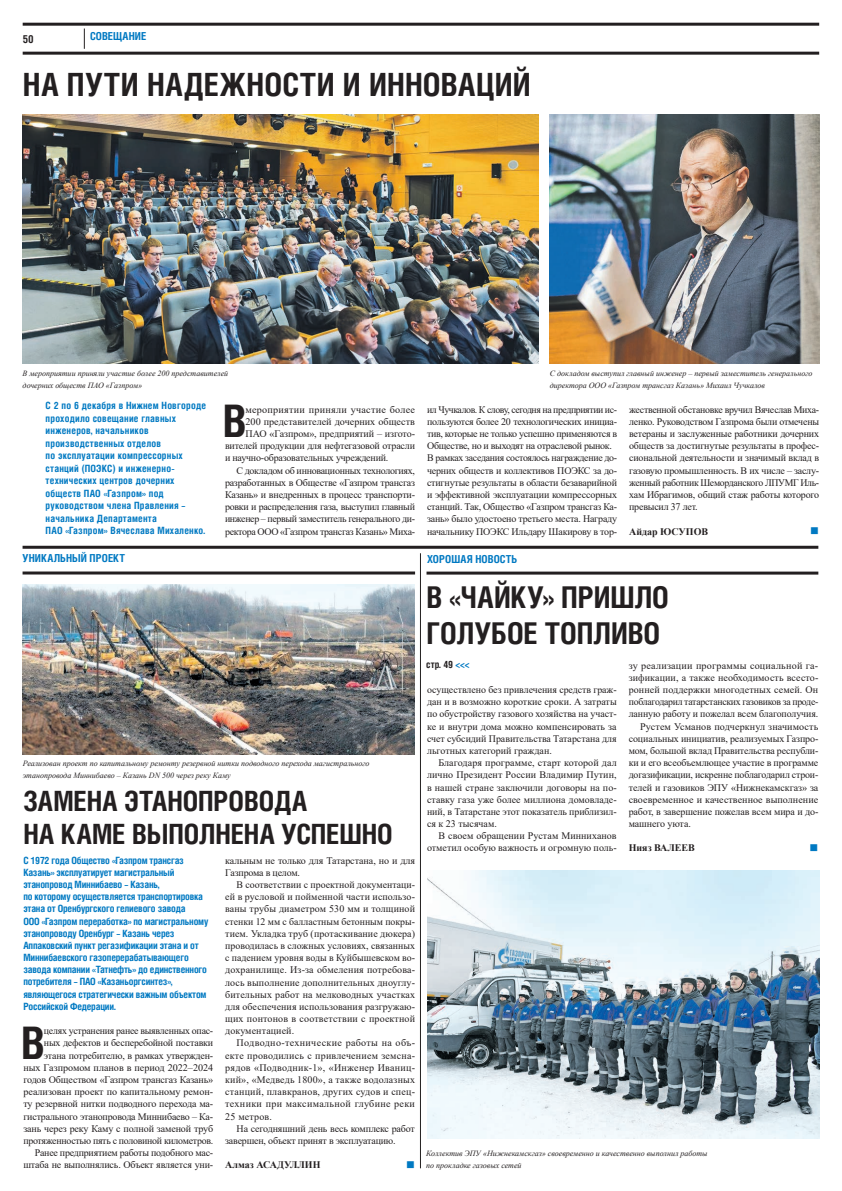
<style>
.page{position:relative;width:842px;height:1191px;background:#fff}
.page>*{position:absolute;margin:0;border:0;box-sizing:border-box;transform-origin:0 0}
.t1{font:700 44.8px "Helios Cond C";color:#231f20}
.t2{font:700 32px "Helios Cond C";letter-spacing:.015em;color:#231f20}
.t3{font:700 30px/36.5px "Helios Cond C";color:#231f20}
.t4{font:700 27.9px/33px "Helios Cond C";letter-spacing:-.005em;color:#231f20}
.t5{font:11.8px "Wingdings";color:#0079c2}
.t6{font:700 11px "Helios Cond C";letter-spacing:.005em;color:#0079c2}
.t7{font:700 11px "Helios Cond C";color:#231f20}
.t8{font:10px/12.2px "Times New Roman";letter-spacing:-.02em;color:#231f20;text-align:justify}
.t9{font:700 10px/12.2px "Helios Cond C";letter-spacing:-.02em;color:#0079c2}
.t10{font:700 10px/12.5px "Helios Cond C";letter-spacing:.02em;color:#0079c2}
.t11{font:10px "Times New Roman";letter-spacing:.005em;color:#231f20}
.t12{font:10px/12.2px "Times New Roman";color:#231f20;text-align:right}
.t13{font:10px "Times New Roman";letter-spacing:.02em;color:#231f20}
.t14{font:10px "Times New Roman";letter-spacing:.01em;color:#231f20}
.t15{font:700 10px "Times New Roman";color:#231f20}
.t16{font:700 10px "Helios Cond C";color:#231f20}
.t17{font:italic 8px/12.2px "Times New Roman";color:#231f20}
.s1{color:#0079c2}
</style>
<div class="page">
<svg style="left:84px;top:29px;width:1px;height:20px"></svg>
<hr style="left:23px;top:23px;width:796px;height:3px;background:#231f20">
<hr style="left:23px;top:52px;width:796px;height:3px;background:#231f20">
<hr style="left:426px;top:571px;width:392px;height:3px;background:#231f20">
<hr style="left:23px;top:546px;width:795px;height:3px;background:#231f20">
<hr style="left:23px;top:571px;width:392px;height:3px;background:#231f20">
<img style="left:427px;top:870px;width:392px;height:268px">
<img style="left:23px;top:114px;width:516px;height:250px">
<img style="left:550px;top:114px;width:269px;height:250px">
<img style="left:23px;top:585px;width:392px;height:169px">
<hr style="left:420px;top:553px;width:1px;height:615px;background:#231f20">
<p class="t7" style="left:23px;top:33px;width:13px">50</p>
<p class="t6" style="left:90px;top:30px;width:58px">СОВЕЩАНИЕ</p>
<h2 class="t2" style="left:23px;top:65px;width:509px">НА ПУТИ НАДЕЖНОСТИ И ИННОВАЦИЙ</h2>
<p class="t17" style="left:23px;top:367px;width:207px">В мероприятии приняли участие более 200 представителей дочерних обществ ПАО «Газпром»</p>
<p class="t17" style="left:550px;top:367px;width:264px">С докладом выступил главный инженер – первый заместитель генерального директора ООО «Газпром трансгаз Казань» Михаил Чучкалов</p>
<p class="t10" style="left:46px;top:399px;width:162px">С 2 по 6 декабря в Нижнем Новгороде проходило совещание главных инженеров, начальников производственных отделов<br>по эксплуатации компрессорных станций (ПОЭКС) и инженерно&shy;технических центров дочерних обществ ПАО «Газпром» под руководством члена Правления – начальника Департамента<br>ПАО «Газпром» Вячеслава Михаленко.</p>
<h1 class="t1" style="left:223px;top:394px;width:25px">В</h1>
<p class="t13" style="left:245px;top:402px;width:171px">мероприятии приняли участие более</p>
<p class="t12" style="left:245px;top:415px;width:171px">200 представителей дочерних обществ</p>
<p class="t8" style="left:245px;top:427px;width:171px">ПАО «Газпром», предприятий – изгото-</p>
<p class="t8" style="left:225px;top:439px;width:191px">вителей продукции для нефтегазовой отрасли</p>
<p class="t8" style="left:225px;top:451px;width:165px">и научно-образовательных учреждений.</p>
<p class="t8" style="left:236px;top:464px;width:180px">С докладом об инновационных технологиях,</p>
<p class="t8" style="left:225px;top:476px;width:192px">разработанных в Обществе «Газпром трансгаз</p>
<p class="t8" style="left:225px;top:488px;width:192px">Казань» и внедренных в процесс транспорти-</p>
<p class="t8" style="left:225px;top:500px;width:192px">ровки и распределения газа, выступил главный</p>
<p class="t8" style="left:225px;top:512px;width:192px">инженер – первый заместитель генерального ди-</p>
<p class="t8" style="left:225px;top:525px;width:192px">ректора ООО «Газпром трансгаз Казань» Миха-</p>
<p class="t6" style="left:23px;top:551px;width:104px">УНИКАЛЬНЫЙ ПРОЕКТ</p>
<p class="t17" style="left:23px;top:757px;width:348px">Реализован проект по капитальному ремонту резервной нитки подводного перехода магистрального этанопровода Миннибаево – Казань DN 500 через реку Каму</p>
<h3 class="t4" style="left:23px;top:783px;width:371px">ЗАМЕНА ЭТАНОПРОВОДА<br>НА КАМЕ ВЫПОЛНЕНА УСПЕШНО</h3>
<p class="t9" style="left:23px;top:853px;width:186px">С 1972 года Общество «Газпром трансгаз Казань» эксплуатирует магистральный этанопровод Миннибаево – Казань,<br>по которому осуществляется транспортировка этана от Оренбургского гелиевого завода<br>ООО «Газпром переработка» по магистральному этанопроводу Оренбург – Казань через Аппаковский пункт регазификации этана и от Миннибаевского газоперерабатывающего завода компании «Татнефть» до единственного потребителя – ПАО «Казаньоргсинтез», являющегося стратегически важным объектом Российской Федерации.</p>
<h1 class="t1" style="left:21px;top:1015px;width:25px">В</h1>
<p class="t8" style="left:23px;top:1024px;width:191px;text-align:right">целях устранения ранее выявленных опас-<br>ных дефектов и бесперебойной поставки этана потребителю, в рамках утвержден-<br>ных Газпромом планов в период 2022–2024 годов Обществом «Газпром трансгаз Казань» реализован проект по капитальному ремон&shy;ту резервной нитки подводного перехода ма&shy;гистрального этанопровода Миннибаево – Ка&shy;зань через реку Каму с полной заменой труб протяженностью пять с половиной километров.<br>Ранее предприятием работы подобного мас&shy;штаба не выполнялись. Объект является уни-</p>
<p class="t8" style="left:225px;top:854px;width:191px">кальным не только для Татарстана, но и для<br>Газпрома в целом.</p>
<p class="t8" style="left:225px;top:878px;width:191px;text-indent:11px">В соответствии с проектной документаци&shy;ей в русловой и пойменной части использо&shy;ваны трубы диаметром 530 мм и толщиной стенки 12 мм с балластным бетонным покры&shy;тием. Укладка труб (протаскивание дюкера) проводилась в сложных условиях, связанных с падением уровня воды в Куйбышевском во&shy;дохранилище. Из-за обмеления потребова&shy;лось выполнение дополнительных дноуглу&shy;бительных работ на мелководных участках для обеспечения использования разгружаю&shy;щих понтонов в соответствии с проектной документацией.</p>
<p class="t8" style="left:225px;top:1036px;width:191px;text-indent:11px">Подводно-технические работы на объ&shy;екте проводились с привлечением земсна&shy;рядов «Подводник-1», «Инженер Иваниц&shy;кий», «Медведь 1800», а также водолазных станций, плавкранов, других судов и спец&shy;техники при максимальной глубине реки 25 метров.</p>
<p class="t8" style="left:225px;top:1122px;width:191px;text-indent:11px">На сегодняшний день весь комплекс работ завершен, объект принят в эксплуатацию.</p>
<p class="t15" style="left:225px;top:1157px;width:97px">Алмаз АСАДУЛЛИН</p>
<p class="t5" style="left:406px;top:1158px;width:10px">■</p>
<p class="t8" style="left:427px;top:403px;width:192px;text-align:left">ил Чучкалов. К слову, сегодня на предприятии ис&shy;пользуются более 20 технологических инициа&shy;тив, которые не только успешно применяются в Обществе, но и выходят на отраслевой рынок.<br>В рамках заседания состоялось награждение до&shy;черних обществ и коллективов ПОЭКС за до&shy;стигнутые результаты в области безаварийной и эффективной эксплуатации компрессорных станций. Так, Общество «Газпром трансгаз Ка&shy;зань» было удостоено третьего места. Награду начальнику ПОЭКС Ильдару Шакирову в тор-</p>
<p class="t8" style="left:629px;top:403px;width:192px">жественной обстановке вручил Вячеслав Миха&shy;ленко. Руководством Газпрома были отмечены ветераны и заслуженные работники дочерних обществ за достигнутые результаты в профес&shy;сиональной деятельности и значимый вклад в газовую промышленность. В их числе – заслу&shy;женный работник Шеморданского ЛПУМГ Иль&shy;хам Ибрагимов, общий стаж работы которого превысил 37 лет.</p>
<p class="t5" style="left:810px;top:524px;width:10px">■</p>
<p class="t15" style="left:629px;top:524px;width:81px">Айдар ЮСУПОВ</p>
<p class="t6" style="left:427px;top:552px;width:92px">ХОРОШАЯ НОВОСТЬ</p>
<h3 class="t3" style="left:426px;top:578px;width:244px">В «ЧАЙКУ» ПРИШЛО<br>ГОЛУБОЕ ТОПЛИВО</h3>
<p class="t16" style="left:426px;top:658px;width:45px">стр. 49 <span class="s1">&lt;&lt;&lt;</span></p>
<p class="t8" style="left:427px;top:683px;width:191px">осуществлено без привлечения средств граж&shy;дан и в возможно короткие сроки. А затраты по обустройству газового хозяйства на участ&shy;ке и внутри дома можно компенсировать за счет субсидий Правительства Татарстана для льготных категорий граждан.</p>
<p class="t8" style="left:427px;top:756px;width:191px;text-indent:11px">Благодаря программе, старт которой дал лично Президент России Владимир Путин, в нашей стране заключили договоры на по&shy;ставку газа уже более миллиона домовладе&shy;ний, в Татарстане этот показатель приблизил&shy;ся к 23 тысячам.</p>
<p class="t12" style="left:427px;top:829px;width:191px">В своем обращении Рустам Минниханов отметил особую важность и огромную поль-</p>
<p class="t13" style="left:629px;top:658px;width:191px">зу реализации программы социальной га-</p>
<p class="t14" style="left:629px;top:670px;width:191px">зификации, а также необходимость всесто-</p>
<p class="t11" style="left:629px;top:682px;width:191px">ронней поддержки многодетных семей. Он</p>
<p class="t8" style="left:629px;top:695px;width:191px">поблагодарил татарстанских газовиков за проде-</p>
<p class="t8" style="left:629px;top:707px;width:191px">ланную работу и пожелал всем благополучия.</p>
<p class="t11" style="left:640px;top:719px;width:180px">Рустем Усманов подчеркнул значимость</p>
<p class="t8" style="left:629px;top:732px;width:191px">социальных инициатив, реализуемых Газпро-</p>
<p class="t8" style="left:629px;top:744px;width:191px">мом, большой вклад Правительства республи-</p>
<p class="t8" style="left:629px;top:756px;width:191px">ки и его всеобъемлющее участие в программе</p>
<p class="t8" style="left:629px;top:768px;width:191px">догазификации, искренне поблагодарил строи-</p>
<p class="t8" style="left:629px;top:780px;width:191px">телей и газовиков ЭПУ «Нижнекамскгаз» за</p>
<p class="t11" style="left:629px;top:792px;width:191px">своевременное и качественное выполнение</p>
<p class="t8" style="left:629px;top:805px;width:191px">работ, в завершение пожелав всем мира и до-</p>
<p class="t8" style="left:629px;top:817px;width:64px">машнего уюта.</p>
<p class="t15" style="left:629px;top:841px;width:68px">Нияз ВАЛЕЕВ</p>
<p class="t5" style="left:809px;top:841px;width:10px">■</p>
<p class="t17" style="left:426px;top:1147px;width:283px">Коллектив ЭПУ «Нижнекамскгаз» своевременно и качественно выполнил работы по прокладке газовых сетей</p>
</div>
